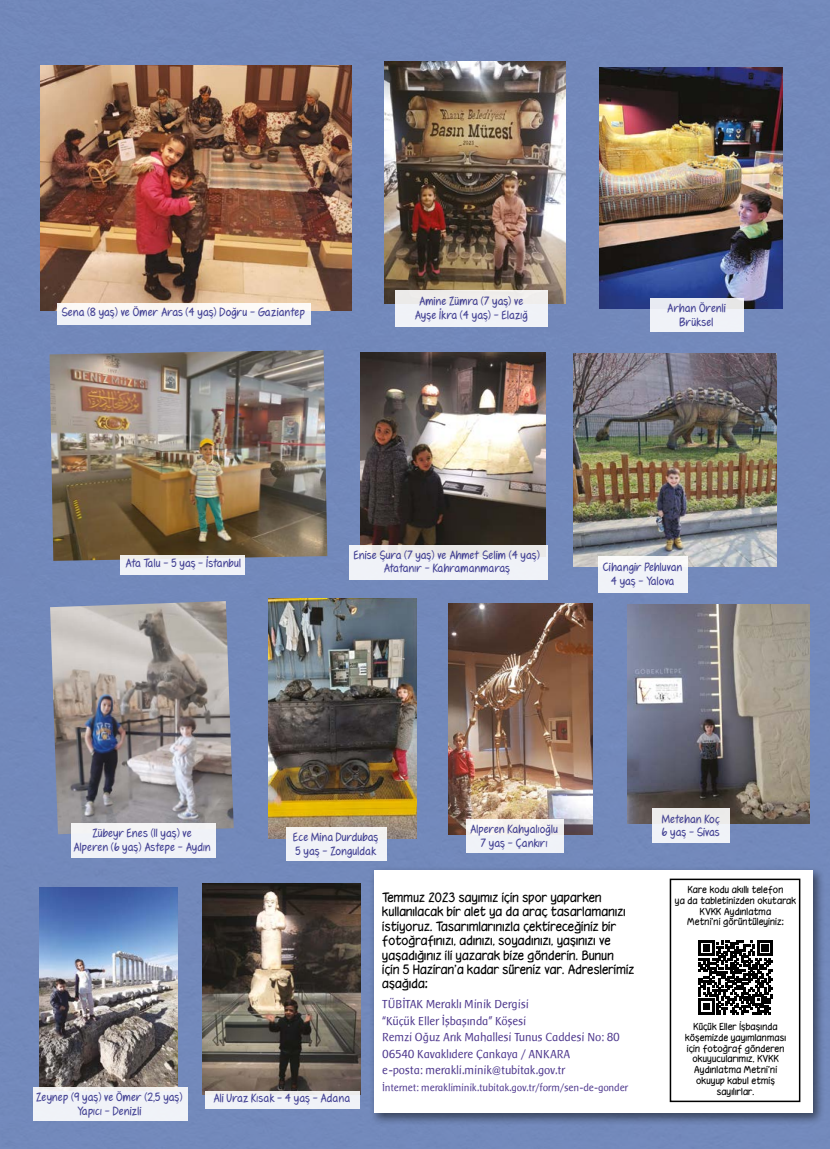
<style>
.page{position:relative;width:830px;height:1149px;background:#fff}
.page>*{position:absolute;margin:0;border:0;box-sizing:border-box;transform-origin:0 0}
.t1{font:12px/14.4px "Hooteroll";letter-spacing:-.01em;color:#000}
.t2{font:12px/16.5px "Baar Sophia";color:#4f398e}
.t3{font:11.25px/13.5px "Fennario";letter-spacing:-.02em;color:#444294;text-align:center}
.t4{font:10.5px "Baar Sophia";color:#4f398e}
.t5{font:9px/10.8px "Hooteroll";color:#000;text-align:center}
</style>
<div class="page">
<div style="left:0;top:0;width:829px;height:1148px;background:#7289bb"></div>
<div style="left:369px;top:865px;width:455px;height:260px;background:#000;opacity:.5"></div>
<div style="left:373px;top:869px;width:439px;height:243px;background:#fff"></div>
<img style="left:573px;top:354px;width:203px;height:212px">
<img style="left:448px;top:603px;width:144px;height:231px">
<img style="left:50px;top:350px;width:277px;height:210px">
<img style="left:268px;top:598px;width:148px;height:240px">
<img style="left:599px;top:67px;width:183px;height:241px">
<img style="left:40px;top:887px;width:137px;height:199px">
<img style="left:202px;top:883px;width:158px;height:210px">
<img style="left:360px;top:352px;width:184px;height:192px">
<img style="left:50px;top:601px;width:184px;height:233px">
<img style="left:627px;top:604px;width:182px;height:219px">
<div style="left:205px;top:1090px;width:154px;height:18px;background:linear-gradient(to right,#f0f1f5,#eff1f4)"></div>
<div style="left:349px;top:544px;width:198px;height:35px;background:linear-gradient(to right,#f0f1f4,#edeef1)"></div>
<div style="left:121px;top:554px;width:124px;height:20px;background:linear-gradient(to right,#f0f1f4,#eff1f6)"></div>
<div style="left:33px;top:1086px;width:155px;height:34px;background:#f0f2f8"></div>
<img style="left:385px;top:62px;width:180px;height:242px">
<svg style="left:698px;top:940px;width:74px;height:74px"></svg>
<div style="left:669px;top:878px;width:131px;height:223px;border:2px solid #000"></div>
<div style="left:286px;top:827px;width:100px;height:33px;background:#f0f2f7"></div>
<div style="left:650px;top:298px;width:93px;height:33px;background:#f0f2f7"></div>
<div style="left:597px;top:556px;width:90px;height:36px;background:#f0f3f8"></div>
<div style="left:395px;top:290px;width:152px;height:37px;background:linear-gradient(to right,#efeff2,#f0f1f4)"></div>
<img style="left:40px;top:66px;width:311px;height:244px">
<div style="left:466px;top:819px;width:97px;height:33px;background:#f0f2f7"></div>
<div style="left:652px;top:808px;width:77px;height:34px;background:linear-gradient(to right,#eff0f2,#eeeff2)"></div>
<div style="left:71px;top:822px;width:144px;height:35px;background:#f0f2f7"></div>
<div style="left:57px;top:303px;width:253px;height:22px;background:linear-gradient(to right,#f3f4f6,#f4f4f7)"></div>
<p class="t3" style="left:62px;top:305px;width:245px">Sena (8 yaş) ve Ömer Aras (4 yaş) Doğru - Gaziantep</p>
<p class="t3" style="left:415px;top:294px;width:115px">Amine Zümra (7 yaş) ve<br>Ayşe İkra (4 yaş) - Elazığ</p>
<p class="t3" style="left:667px;top:301px;width:60px">Arhan Örenli<br>Brüksel</p>
<p class="t3" style="left:126px;top:556px;width:117px">Ata Talu - 5 yaş - İstanbul</p>
<p class="t3" style="left:354px;top:548px;width:188px">Enise Şura (7 yaş) ve Ahmet Selim (4 yaş)<br>Atatanır - Kahramanmaraş</p>
<p class="t3" style="left:603px;top:560px;width:81px">Cihangir Pehluvan<br>4 yaş - Yalova</p>
<p class="t3" style="left:661px;top:811px;width:60px">Metehan Koç</p>
<p class="t3" style="left:470px;top:822px;width:90px">Alperen Kahyalıoğlu<br>7 yaş - Çankırı</p>
<p class="t3" style="left:93px;top:826px;width:101px">Zübeyr Enes (11 yaş) ve</p>
<p class="t3" style="left:662px;top:825px;width:60px">6 yaş - Sivas</p>
<p class="t3" style="left:74px;top:839px;width:139px">Alperen (6 yaş) Astepe - Aydın</p>
<p class="t3" style="left:293px;top:830px;width:87px;text-align:left">Ece Mina Durdubaş<br>5 yaş - Zonguldak</p>
<p class="t3" style="left:37px;top:1090px;width:148px">Zeynep (9 yaş) ve Ömer (2,5 yaş)<br>Yapıcı - Denizli</p>
<p class="t3" style="left:214px;top:1091px;width:138px">Ali Uraz Kısak - 4 yaş - Adana</p>
<p class="t1" style="left:382px;top:889px;width:254px">Temmuz 2023 sayımız için spor yaparken kullanılacak bir alet ya da araç tasarlamanızı istiyoruz. Tasarımlarınızla çektireceğiniz bir fotoğrafınızı, adınızı, soyadınızı, yaşınızı ve yaşadığınız ili yazarak bize gönderin. Bunun için 5 Haziran’a kadar süreniz var. Adreslerimiz aşağıda:</p>
<p class="t2" style="left:382px;top:995px;width:239px">TÜBİTAK Meraklı Minik Dergisi<br>“Küçük Eller İşbaşında” Köşesi<br>Remzi Oğuz Arık Mahallesi Tunus Caddesi No: 80<br>06540 Kavaklıdere Çankaya / ANKARA<br>e-posta: merakli.minik@tubitak.gov.tr</p>
<p class="t4" style="left:382px;top:1080px;width:247px">İnternet: merakliminik.tubitak.gov.tr/form/sen-de-gonder</p>
<p class="t5" style="left:675px;top:883px;width:123px">Kare kodu akıllı telefon<br>ya da tabletinizden okutarak<br>KVKK Aydınlatma<br>Metni’ni görüntüleyiniz:</p>
<p class="t5" style="left:685px;top:1020px;width:103px">Küçük Eller İşbaşında köşemizde yayımlanması için fotoğraf gönderen okuyucularımız, KVKK<br>Aydınlatma Metni’ni okuyup kabul etmiş sayılırlar.</p>
</div>
